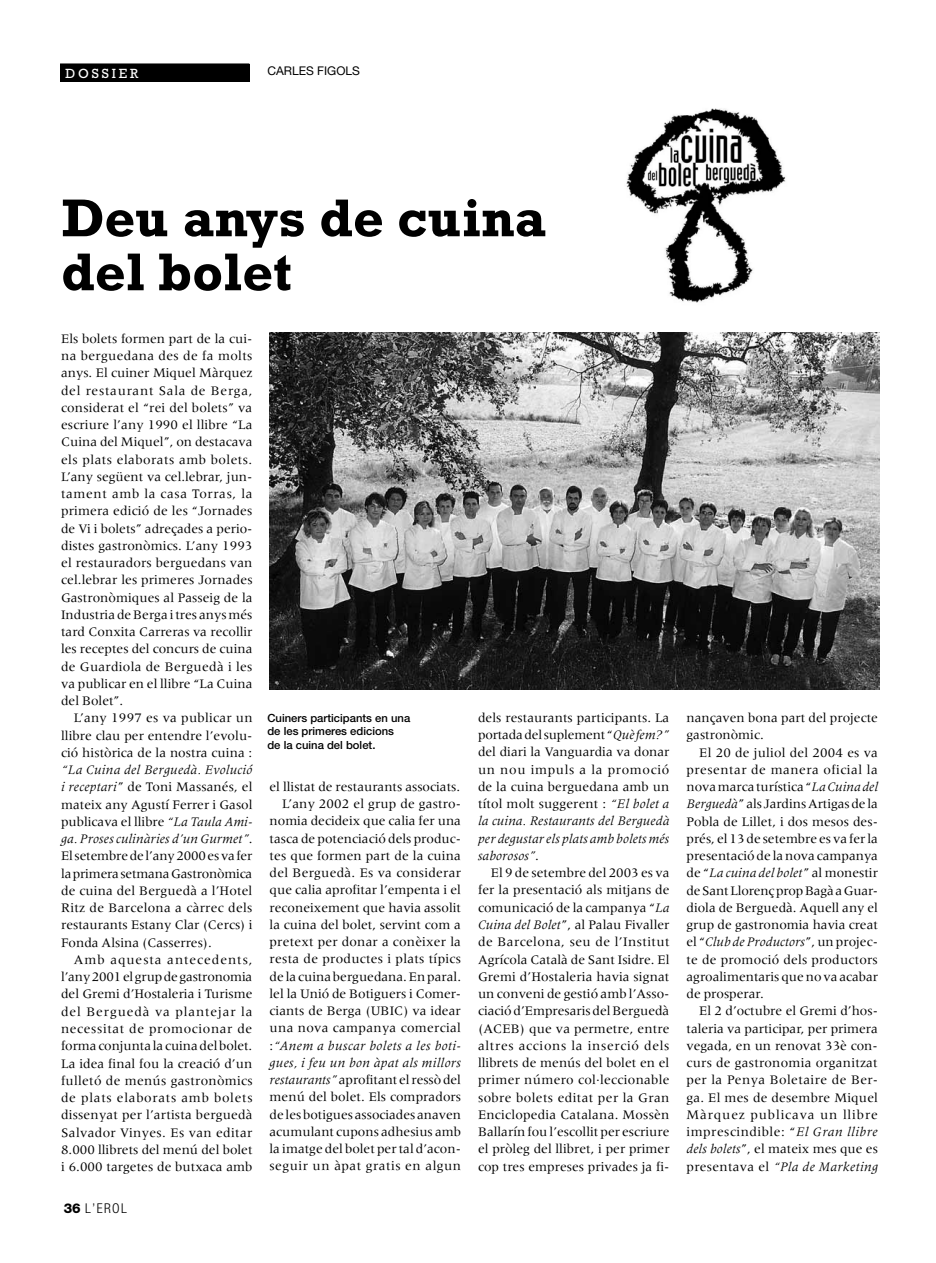
<style>
.page{position:relative;width:936px;height:1263px;background:#fff}
.page>*{position:absolute;margin:0;border:0;box-sizing:border-box;transform-origin:0 0}
.t1{font:700 54px/54px "Rockwell Std";color:#000}
.t2{font:13.5px/17.2px "Meridien";color:#000;text-align:justify}
.t3{font:300 condensed 13.5px "Helvetica Neue LT Std";color:#000}
.t4{font:13.5px "Rockwell Std";color:#fff}
.t5{font:12px "Helvetica Neue LT Std";color:#000}
.t6{font:500 11.25px/13.5px "Helvetica Neue LT Std";color:#000}
.s1{font-style:italic}
.s2{font-weight:800;font-stretch:normal}
</style>
<div class="page">
<img style="left:269px;top:332px;width:610px;height:358px">
<img style="left:626px;top:108px;width:160px;height:195px">
<div style="left:60px;top:64px;width:189px;height:18px;background:#000"></div>
<p class="t4" style="left:65px;top:65px;width:64px">DOSS IER</p>
<p class="t5" style="left:267px;top:63px;width:92px">CARLES FI GOLS</p>
<h1 class="t1" style="left:61px;top:190px;width:486px">Deu anys de cuina del bolet</h1>
<p class="t2" style="left:61px;top:330px;width:193px">Els bolets formen part de la cui&shy;na berguedana des de fa molts anys. El cuiner Miquel Màrquez del restaurant Sala de Berga, considerat el “rei del bolets” va escriure l’any 1990 el llibre “La Cuina del Miquel”, on destacava els plats elaborats amb bolets.<br>L’any següent va cel.lebrar, jun&shy;tament amb la casa Torras, la primera edició de les “Jornades de Vi i bolets” adreçades a perio&shy;distes gastronòmics. L’any 1993 el restauradors berguedans van cel.lebrar les primeres Jornades Gastronòmiques al Passeig de la Industria de Berga i tres anys més tard Conxita Carreras va recollir les receptes del concurs de cuina de Guardiola de Berguedà i les va publicar en el llibre “La Cuina del Bolet”.</p>
<p class="t2" style="left:61px;top:709px;width:193px;text-indent:13px">L’any 1997 es va publicar un llibre clau per entendre l’evolu&shy;ció històrica de la nostra cuina :</p>
<p class="t2" style="left:61px;top:761px;width:193px"><span class="s1">“La Cuina del Berguedà. Evolució i receptari</span>” de Toni Massanés, el mateix any Agustí Ferrer i Gasol publicava el llibre <span class="s1">“La Taula Ami&shy;ga. Proses culinàries d’un Gurmet”</span>.<br>El setembre de l’any 2000 es va fer la primera setmana Gastronòmica de cuina del Berguedà a l’Hotel Ritz de Barcelona a càrrec dels restaurants Estany Clar (Cercs) i Fonda Alsina (Casserres).</p>
<p class="t2" style="left:61px;top:951px;width:193px;text-indent:13px">Amb aquesta antecedents, l’any 2001 el grup de gastronomia del Gremi d’Hostaleria i Turisme del Berguedà va plantejar la necessitat de promocionar de forma conjunta la cuina del bolet.<br>La idea final fou la creació d’un fulletó de menús gastronòmics de plats elaborats amb bolets dissenyat per l’artista berguedà Salvador Vinyes. Es van editar 8.000 llibrets del menú del bolet i 6.000 targetes de butxaca amb</p>
<p class="t3" style="left:64px;top:1200px;width:65px"><span class="s2">36</span> L’EROL</p>
<p class="t6" style="left:267px;top:711px;width:144px">Cuiners participants en una de les primeres edicions<br>de la cuina del bolet.</p>
<p class="t2" style="left:269px;top:778px;width:193px;text-align:right">el llistat de restaurants associats.<br>L’any 2002 el grup de gastro&shy;nomia decideix que calia fer una tasca de potenciació dels produc&shy;tes que formen part de la cuina del Berguedà. Es va considerar que calia aprofitar l’empenta i el reconeixement que havia assolit la cuina del bolet, servint com a pretext per donar a conèixer la resta de productes i plats típics de la cuina berguedana. En paral. lel la Unió de Botiguers i Comer&shy;ciants de Berga (UBIC) va idear una nova campanya comercial :<span class="s1">“Anem a buscar bolets a les boti&shy;gues, i feu un bon àpat als millors restaurants”</span> aprofitant el ressò del menú del bolet. Els compradors de les botigues associades anaven acumulant cupons adhesius amb la imatge del bolet per tal d’acon&shy;seguir un àpat gratis en algun</p>
<p class="t2" style="left:478px;top:709px;width:193px">dels restaurants participants. La portada del suplement “<span class="s1">Què fem?” </span>del diari la Vanguardia va donar un nou impuls a la promoció de la cuina berguedana amb un títol molt suggerent : <span class="s1">“El bolet a la cuina. Restaurants del Berguedà per degustar els plats amb bolets més saborosos”</span>.</p>
<p class="t2" style="left:478px;top:864px;width:193px;text-indent:13px">El 9 de setembre del 2003 es va fer la presentació als mitjans de comunicació de la campanya “<span class="s1">La Cuina del Bolet</span>”, al Palau Fivaller de Barcelona, seu de l’Institut Agrícola Català de Sant Isidre. El Gremi d’Hostaleria havia signat un conveni de gestió amb l’Asso&shy;ciació d’Empresaris del Berguedà (ACEB) que va permetre, entre altres accions la inserció dels llibrets de menús del bolet en el primer número col·leccionable sobre bolets editat per la Gran Enciclopedia Catalana. Mossèn Ballarín fou l’escollit per escriure el pròleg del llibret, i per primer cop tres empreses privades ja fi-</p>
<p class="t2" style="left:686px;top:709px;width:193px">nançaven bona part del projecte gastronòmic.</p>
<p class="t2" style="left:686px;top:743px;width:193px;text-indent:13px">El 20 de juliol del 2004 es va presentar de manera oficial la nova marca turística “<span class="s1">La Cuina del Berguedà</span>” als Jardins Artigas de la Pobla de Lillet, i dos mesos des&shy;prés, el 13 de setembre es va fer la presentació de la nova campanya de “<span class="s1">La cuina del bolet</span>” al monestir de Sant Llorenç prop Bagà a Guar&shy;diola de Berguedà. Aquell any el grup de gastronomia havia creat el “<span class="s1">Club de Productors</span>”, un projec&shy;te de promoció dels productors agroalimentaris que no va acabar de prosperar.</p>
<p class="t2" style="left:686px;top:1002px;width:193px;text-indent:13px">El 2 d’octubre el Gremi d’hos&shy;taleria va participar, per primera vegada, en un renovat 33è con&shy;curs de gastronomia organitzat per la Penya Boletaire de Ber&shy;ga. El mes de desembre Miquel Màrquez publicava un llibre imprescindible: “<span class="s1">El Gran llibre dels bolets</span>”, el mateix mes que es presentava el <span class="s1">“Pla de Marketing</span></p>
</div>
